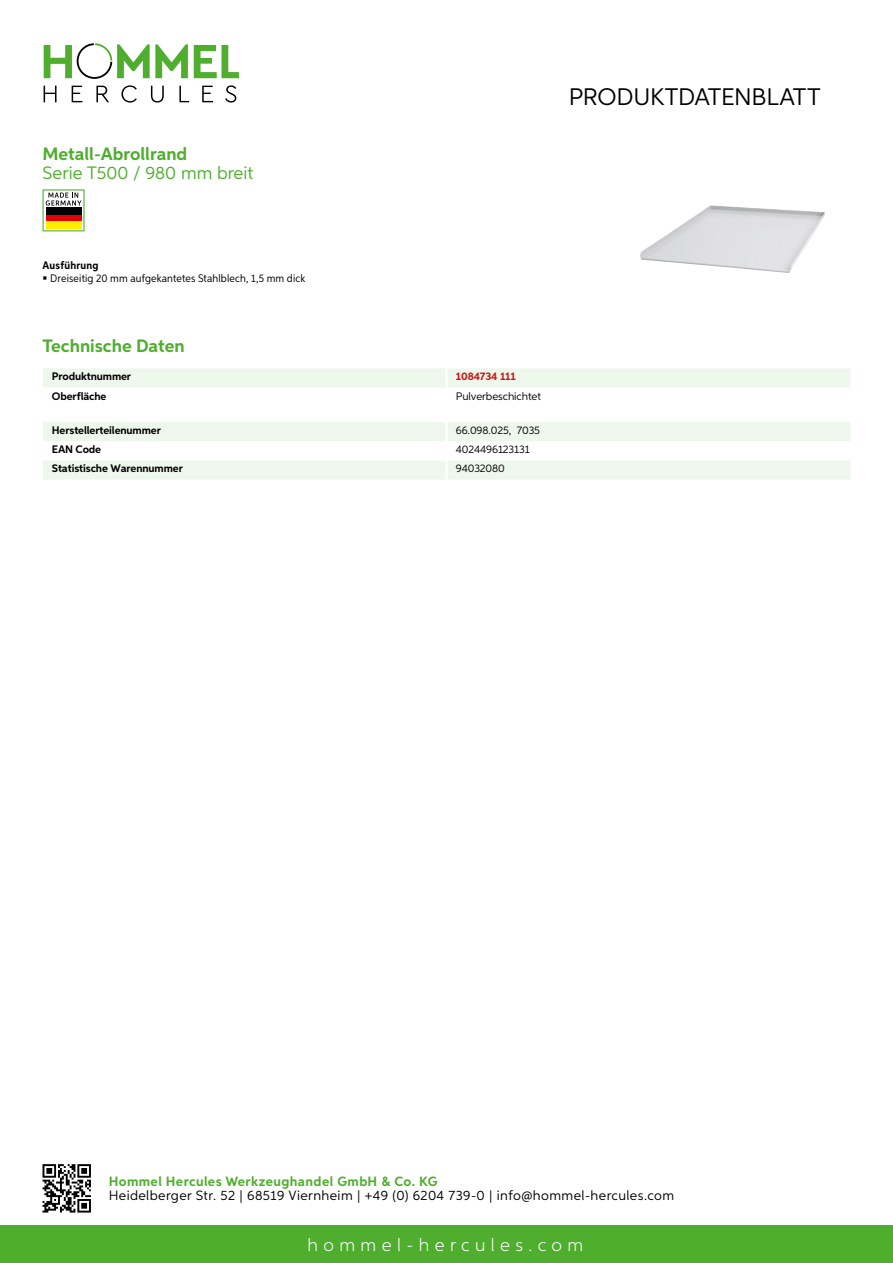
<style>
.page{position:relative;width:893px;height:1263px;background:#fff}
.page>*{position:absolute;margin:0;border:0;box-sizing:border-box;transform-origin:0 0}
.t1{font:24px "Aspira";letter-spacing:-.01em;color:#000}
.t2{font:700 18px "Aspira";color:#50ae2f}
.t3{font:18px "Aspira";color:#50ae2f}
.t4{font:300 18px "Aspira";letter-spacing:.3em;color:#fff}
.t5{font:13.5px "Aspira";letter-spacing:.03em;color:#000}
.t6{font:700 13.5px "Aspira";letter-spacing:.03em;color:#50ae2f}
.t7{font:700 10.95px "Aspira";letter-spacing:-.01em;color:#000}
.t8{font:10.95px "Aspira";letter-spacing:-.01em;color:#000}
.t9{font:10.95px "Aspira Nar";letter-spacing:.015em;color:#000}
.t10{font:700 10.95px "Aspira";letter-spacing:-.01em;color:#cd1013}
.t11{font:700 10.95px "Aspira Nar";letter-spacing:.02em;color:#000}
</style>
<div class="page">
<div style="left:0;top:1226px;width:893px;height:37px;background:#50ae2f"></div>
<svg style="left:43px;top:1164px;width:48px;height:48px"></svg>
<svg style="left:194px;top:45px;width:45px;height:33px"></svg>
<svg style="left:44px;top:43px;width:144px;height:36px"></svg>
<svg style="left:44px;top:86px;width:13px;height:16px"></svg>
<svg style="left:72px;top:86px;width:10px;height:16px"></svg>
<svg style="left:96px;top:86px;width:13px;height:16px"></svg>
<svg style="left:121px;top:85px;width:16px;height:18px"></svg>
<svg style="left:151px;top:86px;width:13px;height:17px"></svg>
<svg style="left:179px;top:86px;width:10px;height:16px"></svg>
<svg style="left:202px;top:86px;width:11px;height:16px"></svg>
<svg style="left:225px;top:85px;width:11px;height:18px"></svg>
<div style="left:43px;top:368px;width:807px;height:19px;background:#eef7eb"></div>
<svg style="left:43px;top:422px;width:807px;height:57px"></svg>
<hr style="left:445px;top:460px;width:3px;height:19px;background:#fff">
<svg style="left:43px;top:189px;width:42px;height:42px"></svg>
<div style="left:46px;top:214px;width:35px;height:7px;background:#e3000b"></div>
<div style="left:46px;top:208px;width:35px;height:7px;background:#000"></div>
<div style="left:46px;top:221px;width:35px;height:7px;background:#ffed00"></div>
<img style="left:640px;top:205px;width:185px;height:68px">
<h2 class="t2" style="left:43px;top:142px;width:146px">Metall-Abrollrand</h2>
<h2 class="t3" style="left:43px;top:162px;width:212px">Serie T500 / 980 mm breit</h2>
<h1 class="t1" style="left:569px;top:82px;width:253px">Produktdatenblatt</h1>
<p class="t11" style="left:43px;top:259px;width:58px">Ausführung</p>
<p class="t9" style="left:50px;top:272px;width:257px">Dreiseitig 20 mm aufgekantetes Stahlblech, 1,5 mm dick</p>
<h2 class="t2" style="left:43px;top:334px;width:144px">Technische Daten</h2>
<p class="t7" style="left:52px;top:370px;width:81px">Produktnummer</p>
<p class="t10" style="left:456px;top:370px;width:62px">1084734 111</p>
<p class="t7" style="left:52px;top:389px;width:56px">Oberfläche</p>
<p class="t8" style="left:456px;top:389px;width:87px">Pulverbeschichtet</p>
<p class="t7" style="left:52px;top:424px;width:111px">Herstellerteilenummer</p>
<p class="t8" style="left:456px;top:424px;width:86px">66.098.025, 7035</p>
<p class="t7" style="left:52px;top:443px;width:51px">EAN Code</p>
<p class="t8" style="left:456px;top:443px;width:75px">4024496123131</p>
<p class="t7" style="left:52px;top:462px;width:132px">Statistische Warennummer</p>
<p class="t8" style="left:456px;top:462px;width:51px">94032080</p>
<p class="t6" style="left:109px;top:1172px;width:330px">Hommel Hercules Werkzeughandel GmbH &amp; Co. KG</p>
<p class="t5" style="left:109px;top:1187px;width:567px">Heidelberger Str. 52 | 68519 Viernheim | +49 (0) 6204 739-0 | info@hommel-hercules.com</p>
<h2 class="t4" style="left:307px;top:1234px;width:277px">hommel-hercules.com</h2>
</div>
